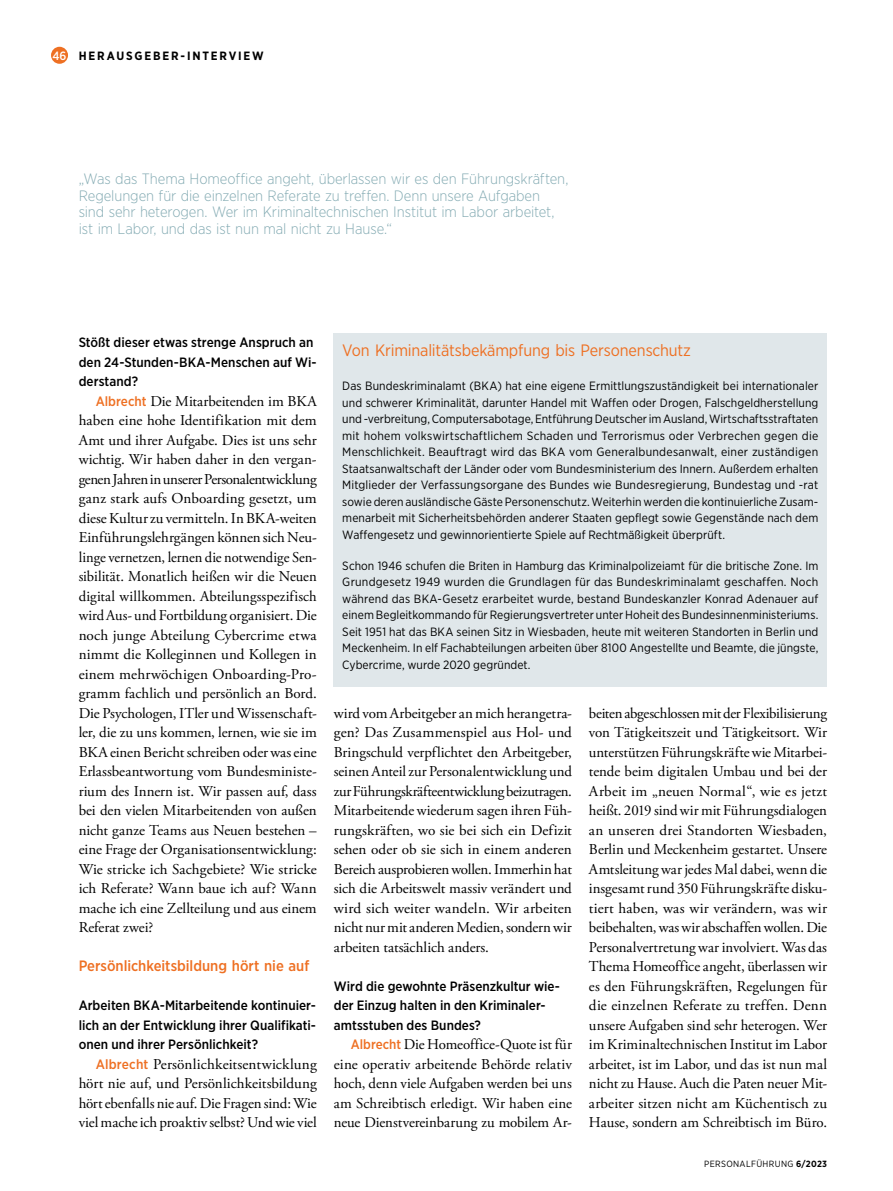
<style>
.page{position:relative;width:893px;height:1191px;background:#fff}
.page>*{position:absolute;margin:0;border:0;box-sizing:border-box;transform-origin:0 0}
.t1{font:16.5px "Gotham Narrow";letter-spacing:-.01em;color:#ee7023}
.t2{font:15px/19.5px "Adobe Garamond Pro";letter-spacing:-.005em;color:#000;text-align:justify}
.t3{font:300 15px/16.5px "Gotham Narrow";letter-spacing:-.005em;color:#84abb3}
.t4{font:500 15px "Gotham Narrow";color:#ee7023}
.t5{font:500 13.5px/19.5px "Gotham Narrow";letter-spacing:.005em;color:#000}
.t6{font:12px/16.5px "Gotham Narrow";letter-spacing:.005em;color:#000;text-align:justify}
.t7{font:700 12px "Gotham Narrow";letter-spacing:.155em;color:#000}
.t8{font:9px "Gotham Narrow";letter-spacing:.04em;color:#000}
.s1{font-weight:500;color:#fff}
.s2{font-family:"Gotham Narrow";font-weight:500;font-size:13.5px;color:#ee7023}
.s3{font-weight:700}
</style>
<div class="page">
<div style="left:51px;top:47px;width:17px;height:17px;background:#ee7023;border-radius:50%"></div>
<div style="left:334px;top:334px;width:493px;height:353px;background:#e0e7ea"></div>
<p class="t7" style="left:53px;top:48px;width:213px"><span class="s1">46</span> HERAUSGEBER-INTERVIEW</p>
<p class="t3" style="left:79px;top:170px;width:491px">„Was das Thema Homeoffice angeht, überlassen wir es den Führungskräften, Regelungen für die einzelnen Referate zu treffen. Denn unsere Aufgaben sind sehr heterogen. Wer im Kriminaltechnischen Institut im Labor arbeitet, ist im Labor, und das ist nun mal nicht zu Hause.“</p>
<p class="t5" style="left:79px;top:332px;width:240px">Stößt dieser etwas strenge Anspruch an den 24‑Stunden-BKA-Menschen auf Wi&shy;derstand?</p>
<p class="t2" style="left:79px;top:392px;width:240px;text-indent:17px"><span class="s2">Albrecht</span> Die Mitarbeitenden im BKA haben eine hohe Identifikation mit dem Amt und ihrer Aufgabe. Dies ist uns sehr wichtig. Wir haben daher in den vergan&shy;genen Jahren in unserer Personalentwicklung ganz stark aufs Onboarding gesetzt, um diese Kultur zu vermitteln. In BKA-weiten Einführungslehrgängen können sich Neu&shy;linge vernetzen, lernen die notwendige Sen&shy;sibilität. Monatlich heißen wir die Neuen digital willkommen. Abteilungsspezifisch wird Aus- und Fortbildung organisiert. Die noch junge Abteilung Cybercrime etwa nimmt die Kolleginnen und Kollegen in einem mehrwöchigen Onboarding-Pro&shy;gramm fachlich und persönlich an Bord.<br>Die Psychologen, ITler und Wissenschaft&shy;ler, die zu uns kommen, lernen, wie sie im BKA einen Bericht schreiben oder was eine Erlassbeantwortung vom Bundesministe&shy;rium des Innern ist. Wir passen auf, dass bei den vielen Mitarbeitenden von außen nicht ganze Teams aus Neuen bestehen – eine Frage der Organisationsentwicklung:<br>Wie stricke ich Sachgebiete? Wie stricke ich Referate? Wann baue ich auf? Wann mache ich eine Zellteilung und aus einem Referat zwei?</p>
<p class="t4" style="left:79px;top:956px;width:232px">Persönlichkeitsbildung hört nie auf</p>
<p class="t5" style="left:79px;top:995px;width:239px;text-align:justify">Arbeiten BKA-Mitarbeitende kontinuier&shy;lich an der Entwicklung ihrer Qualifikati&shy;onen und ihrer Persönlichkeit?</p>
<p class="t2" style="left:79px;top:1055px;width:240px;text-indent:17px"><span class="s2">Albrecht</span> Persönlichkeitsentwicklung hört nie auf, und Persönlichkeitsbildung hört ebenfalls nie auf. Die Fragen sind: Wie viel mache ich proaktiv selbst? Und wie viel</p>
<p class="t1" style="left:342px;top:339px;width:350px">Von Kriminalitätsbekämpfung bis Personenschutz</p>
<p class="t6" style="left:342px;top:377px;width:478px">Das Bundeskriminalamt (BKA) hat eine eigene Ermittlungszuständigkeit bei internationaler und schwerer Kriminalität, darunter Handel mit Waffen oder Drogen, Falschgeldherstellung und ‑verbreitung, Computersabotage, Entführung Deutscher im Ausland, Wirtschaftsstraftaten mit hohem volkswirtschaftlichem Schaden und Terrorismus oder Verbrechen gegen die Menschlichkeit. Beauftragt wird das BKA vom Generalbundesanwalt, einer zuständigen Staatsanwaltschaft der Länder oder vom Bundesministerium des Innern. Außerdem erhalten Mitglieder der Verfassungsorgane des Bundes wie Bundesregierung, Bundestag und ‑rat sowie deren ausländische Gäste Personenschutz. Weiterhin werden die kontinuierliche Zusam&shy;menarbeit mit Sicherheitsbehörden anderer Staaten gepflegt sowie Gegenstände nach dem Waffengesetz und gewinnorientierte Spiele auf Rechtmäßigkeit überprüft.</p>
<p class="t6" style="left:342px;top:557px;width:478px">Schon 1946 schufen die Briten in Hamburg das Kriminalpolizeiamt für die britische Zone. Im Grundgesetz 1949 wurden die Grundlagen für das Bundeskriminalamt geschaffen. Noch während das BKA-Gesetz erarbeitet wurde, bestand Bundeskanzler Konrad Adenauer auf einem Begleitkommando für Regierungsvertreter unter Hoheit des Bundesinnenministeriums.<br>Seit 1951 hat das BKA seinen Sitz in Wiesbaden, heute mit weiteren Standorten in Berlin und Meckenheim. In elf Fachabteilungen arbeiten über 8100 Angestellte und Beamte, die jüngste, Cybercrime, wurde 2020 gegründet.</p>
<p class="t2" style="left:334px;top:704px;width:240px">wird vom Arbeitgeber an mich herangetra&shy;gen? Das Zusammenspiel aus Hol- und Bringschuld verpflichtet den Arbeitgeber, seinen Anteil zur Personalentwicklung und zur Führungskräfteentwicklung beizutragen.<br>Mitarbeitende wiederum sagen ihren Füh&shy;rungskräften, wo sie bei sich ein Defizit sehen oder ob sie sich in einem anderen Bereich ausprobieren wollen. Immerhin hat sich die Arbeitswelt massiv verändert und wird sich weiter wandeln. Wir arbeiten nicht nur mit anderen Medien, sondern wir arbeiten tatsächlich anders.</p>
<p class="t5" style="left:334px;top:976px;width:228px">Wird die gewohnte Präsenzkultur wie&shy;der Einzug halten in den Kriminaler&shy;amtsstuben des Bundes?</p>
<p class="t2" style="left:334px;top:1035px;width:240px;text-indent:17px"><span class="s2">Albrecht</span> Die Homeoffice-Quote ist für eine operativ arbeitende Behörde relativ hoch, denn viele Aufgaben werden bei uns am Schreibtisch erledigt. Wir haben eine neue Dienstvereinbarung zu mobilem Ar-</p>
<p class="t2" style="left:589px;top:704px;width:240px">beiten abgeschlossen mit der Flexibilisierung von Tätigkeitszeit und Tätigkeitsort. Wir unterstützen Führungskräfte wie Mitarbei&shy;tende beim digitalen Umbau und bei der Arbeit im „neuen Normal“, wie es jetzt heißt. 2019 sind wir mit Führungsdialogen an unseren drei Standorten Wiesbaden, Berlin und Meckenheim gestartet. Unsere Amtsleitung war jedes Mal dabei, wenn die insgesamt rund 350 Führungskräfte disku&shy;tiert haben, was wir verändern, was wir beibehalten, was wir abschaffen wollen. Die Personalvertretung war involviert. Was das Thema Homeoffice angeht, überlassen wir es den Führungskräften, Regelungen für die einzelnen Referate zu treffen. Denn unsere Aufgaben sind sehr heterogen. Wer im Kriminaltechnischen Institut im Labor arbeitet, ist im Labor, und das ist nun mal nicht zu Hause. Auch die Paten neuer Mit&shy;arbeiter sitzen nicht am Küchentisch zu Hause, sondern am Schreibtisch im Büro.</p>
<p class="t8" style="left:704px;top:1157px;width:124px">PERSONALFÜHRUNG <span class="s3">6/2023</span></p>
</div>
